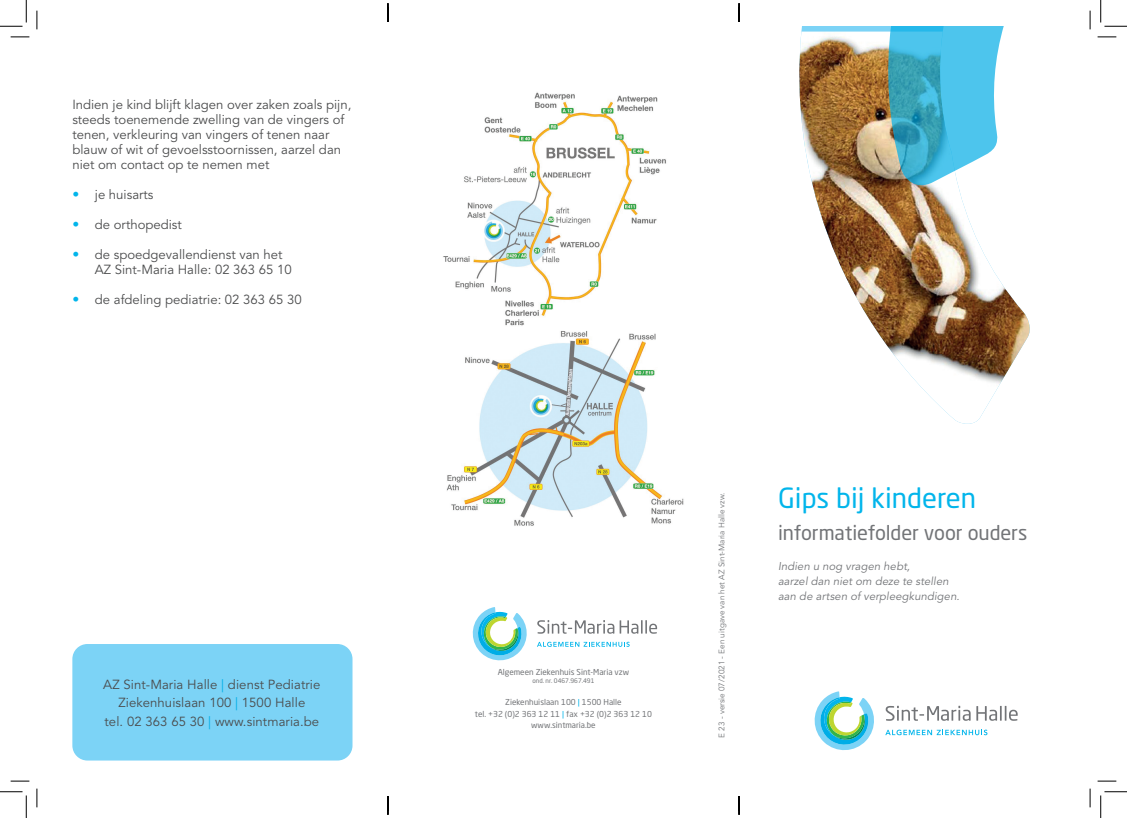
<style>
.page{position:relative;width:1127px;height:818px;background:#fff}
.page>*{position:absolute;margin:0;border:0;box-sizing:border-box;transform-origin:0 0}
.t1{font:27.5px "Neo Sans Pro";color:#02b5eb}
.t2{font:20px "Neo Sans Pro";letter-spacing:-.01em;color:#727477}
.t3{font:13.12px/15px "Avenir LT Std";color:#4b4c4d}
.t4{font:italic 11.25px/15px "Avenir LT Std";letter-spacing:.01em;color:#727477}
.t5{font:8.12px/11.2px "Neo Sans Pro";color:#727477;text-align:center}
.t6{font:8.12px "Avenir LT Std";color:#727477}
.t7{font:6.25px "Neo Sans Pro";color:#727477}
.s1{font-size:13.75px;color:#02b5eb}
.s2{color:#00ade6}
.s3{color:#02b5eb}
</style>
<div class="page">
<img style="left:443px;top:92px;width:241px;height:434px">
<svg style="left:537px;top:620px;width:120px;height:14px"></svg>
<svg style="left:537px;top:642px;width:92px;height:5px"></svg>
<svg style="left:472px;top:607px;width:55px;height:54px"></svg>
<svg style="left:885px;top:706px;width:85px;height:15px"></svg>
<svg style="left:976px;top:706px;width:41px;height:15px"></svg>
<svg style="left:885px;top:730px;width:102px;height:5px"></svg>
<svg style="left:814px;top:691px;width:60px;height:60px"></svg>
<svg style="left:801px;top:26px;width:203px;height:6px"></svg>
<img style="left:799px;top:32px;width:231px;height:392px">
<svg style="left:887px;top:26px;width:116px;height:160px;background:#60bdd6"></svg>
<div style="left:72px;top:644px;width:280px;height:116px;background:#7cd3f6;border-radius:15px"></div>
<svg style="left:11px;top:36px;width:18px;height:2px"></svg>
<svg style="left:1097px;top:36px;width:18px;height:2px"></svg>
<svg style="left:11px;top:780px;width:18px;height:2px"></svg>
<svg style="left:1097px;top:780px;width:18px;height:2px"></svg>
<svg style="left:36px;top:11px;width:2px;height:18px"></svg>
<svg style="left:36px;top:788px;width:2px;height:19px"></svg>
<svg style="left:1089px;top:11px;width:1px;height:18px"></svg>
<svg style="left:1089px;top:788px;width:1px;height:19px"></svg>
<svg style="left:0;top:0;width:27px;height:27px"></svg>
<svg style="left:0;top:791px;width:27px;height:27px"></svg>
<svg style="left:1100px;top:0;width:26px;height:27px"></svg>
<svg style="left:1100px;top:791px;width:26px;height:27px"></svg>
<svg style="left:387px;top:3px;width:1px;height:19px"></svg>
<svg style="left:387px;top:796px;width:1px;height:19px"></svg>
<svg style="left:738px;top:3px;width:1px;height:19px"></svg>
<svg style="left:738px;top:796px;width:1px;height:19px"></svg>
<p class="t3" style="left:72px;top:98px;width:280px">Indien je kind blijft klagen over zaken zoals pijn, steeds toenemende zwelling van de vingers of tenen, verkleuring van vingers of tenen naar blauw of wit of gevoelsstoornissen, aarzel dan niet om contact op te nemen met</p>
<p class="t3" style="left:72px;top:188px;width:83px"><span class="s1">•</span> je huisarts</p>
<p class="t3" style="left:72px;top:218px;width:111px"><span class="s1">•</span> de orthopedist</p>
<p class="t3" style="left:95px;top:248px;width:198px;text-indent:-23px"><span class="s1">•</span> de spoedgevallendienst van het<br>AZ Sint-Maria Halle: 02 363 65 10</p>
<p class="t3" style="left:72px;top:293px;width:231px"><span class="s1">•</span> de afdeling pediatrie: 02 363 65 30</p>
<p class="t3" style="left:103px;top:675px;width:219px;line-height:18.5px;text-align:center">AZ Sint-Maria Halle <span class="s2">|</span> dienst Pediatrie<br>Ziekenhuislaan 100 <span class="s2">|</span> 1500 Halle<br>tel. 02 363 65 30 <span class="s2">|</span> www.sintmaria.be</p>
<p class="t5" style="left:497px;top:667px;width:133px">Algemeen Ziekenhuis Sint-Maria vzw</p>
<p class="t7" style="left:532px;top:677px;width:63px">ond. nr. 0467.967.491</p>
<p class="t5" style="left:475px;top:697px;width:179px">Ziekenhuislaan 100 <span class="s3">|</span> 1500 Halle<br>tel. +32 (0)2 363 12 11 <span class="s3">|</span> fax +32 (0)2 363 12 10 www.sintmaria.be</p>
<p class="t6" style="left:716px;top:738px;width:247px;rotate:-90deg">E 23 - versie 07/2021 - Een uitgave van het AZ Sint-Maria Halle vzw.</p>
<h1 class="t1" style="left:777px;top:481px;width:199px">Gips bij kinderen</h1>
<h2 class="t2" style="left:777px;top:520px;width:251px">informatiefolder voor ouders</h2>
<p class="t4" style="left:777px;top:559px;width:183px">Indien u nog vragen hebt,<br>aarzel dan niet om deze te stellen aan de artsen of verpleegkundigen.</p>
</div>
